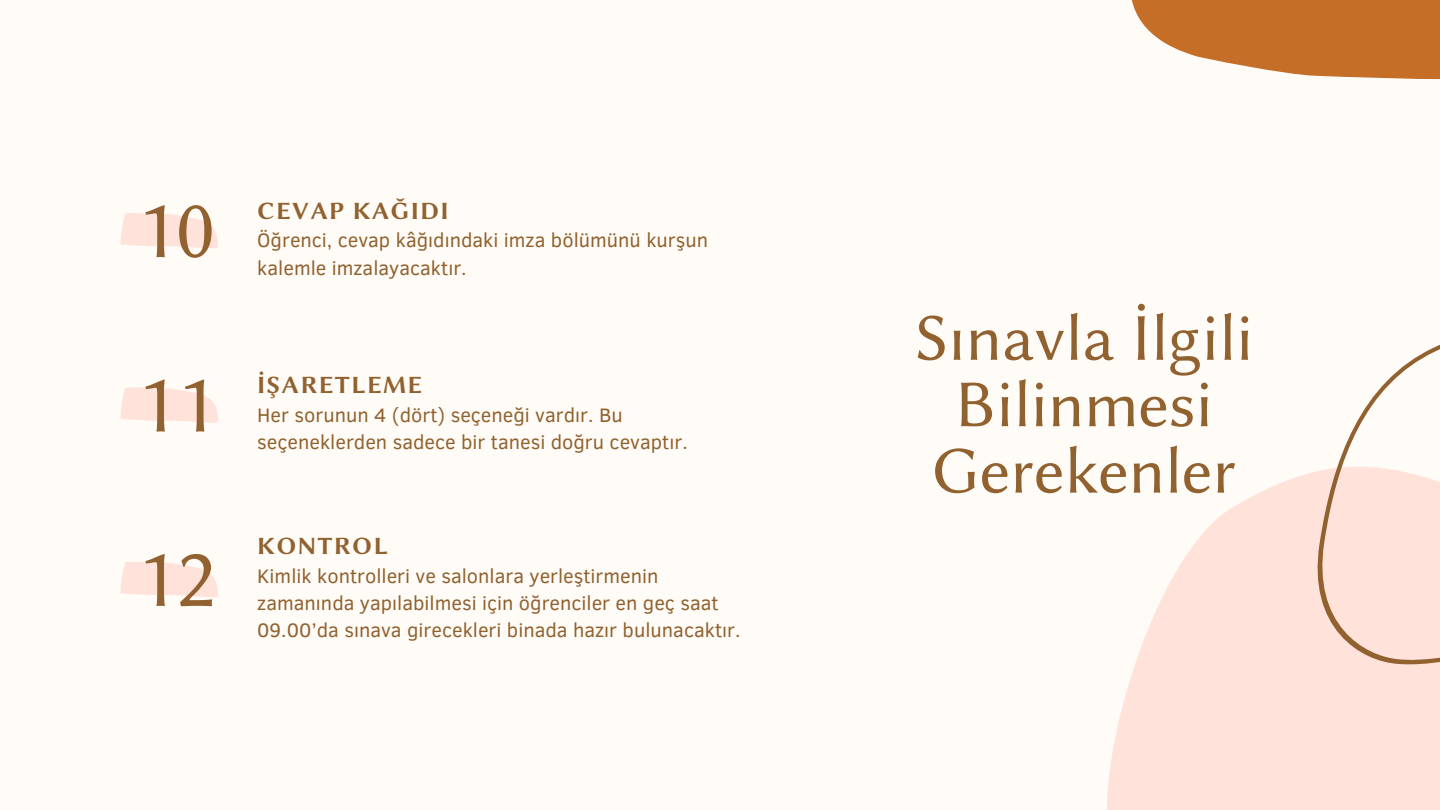
<style>
.page{position:relative;width:1440px;height:810px;background:#fffcf7}
.page>*{position:absolute;margin:0;border:0;box-sizing:border-box;transform-origin:0 0}
.t1{font:85px "Lin Biolinum O";color:#91612f}
.t2{font:67.2px/66.4px "Lin Biolinum O";color:#91612f;text-align:center}
.t3{font:25px "Lin Biolinum OB";letter-spacing:.05em;color:#91612f}
.t4{font:20px/27.2px "Clear Sans";color:#91612f}
</style>
<div class="page">
<svg style="left:1107px;top:474px;width:200px;height:336px;fill:#ffe3db"></svg>
<div style="left:1221px;top:581px;width:219px;height:229px;background:#ffe3db"></div>
<svg style="left:120px;top:213px;width:98px;height:35px"></svg>
<svg style="left:120px;top:387px;width:98px;height:36px"></svg>
<svg style="left:120px;top:562px;width:98px;height:35px"></svg>
<svg style="left:1307px;top:344px;width:133px;height:324px;fill:#ffe3db"></svg>
<svg style="left:1131px;top:0;width:309px;height:80px"></svg>
<h2 class="t1" style="left:136px;top:181px;width:81px">10</h2>
<p class="t1" style="left:136px;top:355px;width:81px">11</p>
<p class="t1" style="left:136px;top:530px;width:81px">12</p>
<p class="t3" style="left:257px;top:197px;width:193px">CEVAP KAĞIDI</p>
<p class="t4" style="left:257px;top:226px;width:452px">Öğrenci, cevap kâğıdındaki imza bölümünü kurşun</p>
<p class="t4" style="left:257px;top:253px;width:211px">kalemle imzalayacaktır.</p>
<p class="t3" style="left:257px;top:371px;width:167px">İŞARETLEME</p>
<p class="t4" style="left:257px;top:400px;width:367px">Her sorunun 4 (dört) seçeneği vardır. Bu</p>
<p class="t4" style="left:257px;top:427px;width:432px">seçeneklerden sadece bir tanesi doğru cevaptır.</p>
<p class="t3" style="left:257px;top:532px;width:132px">KONTROL</p>
<p class="t4" style="left:257px;top:561px;width:485px">Kimlik kontrolleri ve salonlara yerleştirmenin zamanında yapılabilmesi için öğrenciler en geç saat<br>09.00’da sınava girecekleri binada hazır bulunacaktır.</p>
<p class="t2" style="left:914px;top:305px;width:341px">Sınavla İlgili<br>Bilinmesi<br>Gerekenler</p>
</div>
